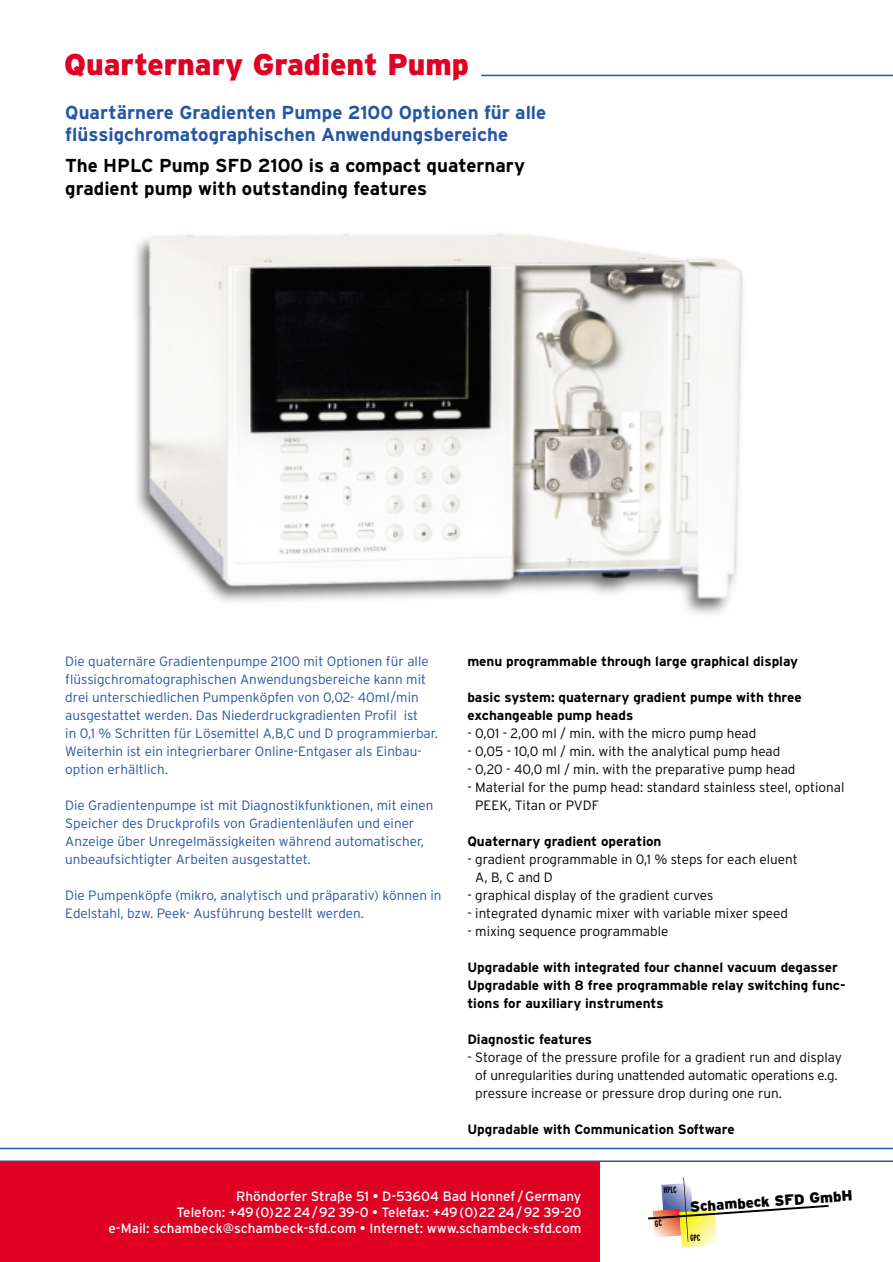
<style>
.page{position:relative;width:893px;height:1262px;background:#fff}
.page>*{position:absolute;margin:0;border:0;box-sizing:border-box;transform-origin:0 0}
.t1{font:900 30px "Interstate";color:#df0023}
.t2{font:700 18.75px/22.5px "Interstate";color:#2556a3}
.t3{font:700 18.75px/22.5px "Interstate";color:#000}
.t4{font:900 14.7px "Interstate";color:#000}
.t5{font:300 13.5px/18px "Interstate";color:#2556a3}
.t6{font:300 13.5px/18px "Interstate";color:#000}
.t7{font:700 13.5px/18px "Interstate";color:#000}
.t8{font:13.5px/16.2px "Interstate";color:#fff;text-align:right}
.t9{font:700 extra-condensed 9px "Interstate";color:#000}
</style>
<div class="page">
<hr style="left:481px;top:75px;width:411px;height:1px;background:#2556a3">
<img style="left:136px;top:233px;width:607px;height:381px">
<div style="left:0;top:1161px;width:600px;height:101px;background:#df0023"></div>
<img style="left:681px;top:1241px;width:35px;height:6px">
<hr style="left:0;top:1147px;width:892px;height:2px;background:#2556a3">
<hr style="left:0;top:1160px;width:892px;height:2px;background:#2556a3">
<svg style="left:648px;top:1177px;width:180px;height:64px"></svg>
<h1 class="t1" style="left:64px;top:54px;width:406px">Quarternary Gradient Pump</h1>
<h2 class="t2" style="left:65px;top:102px;width:482px">Quartärnere Gradienten Pumpe 2100 Optionen für alle flüssigchromatographischen Anwendungsbereiche</h2>
<h2 class="t3" style="left:65px;top:156px;width:461px">The HPLC Pump SFD 2100 is a compact quaternary gradient pump with outstanding features</h2>
<p class="t5" style="left:65px;top:653px;width:374px">Die quaternäre Gradientenpumpe 2100 mit Optionen für alle flüssigchromatographischen Anwendungsbereiche kann mit drei unterschiedlichen Pumpenköpfen von 0,02- 40ml/min ausgestattet werden. Das Niederdruckgradienten Profil ist<br>in 0,1 % Schritten für Lösemittel A,B,C und D programmierbar.<br>Weiterhin ist ein integrierbarer Online-Entgaser als Einbau&shy;option erhältlich.</p>
<p class="t5" style="left:65px;top:797px;width:369px">Die Gradientenpumpe ist mit Diagnostikfunktionen, mit einen Speicher des Druckprofils von Gradientenläufen und einer Anzeige über Unregelmässigkeiten während automatischer, unbeaufsichtigter Arbeiten ausgestattet.</p>
<p class="t5" style="left:65px;top:887px;width:378px">Die Pumpenköpfe (mikro, analytisch und präparativ) können in<br>Edelstahl, bzw. Peek- Ausführung bestellt werden.</p>
<p class="t7" style="left:467px;top:653px;width:332px">menu programmable through large graphical display</p>
<p class="t7" style="left:467px;top:689px;width:336px">basic system: quaternary gradient pumpe with three exchangeable pump heads</p>
<p class="t6" style="left:467px;top:725px;width:290px">- 0,01 - 2,00 ml / min. with the micro pump head</p>
<p class="t6" style="left:467px;top:743px;width:314px">- 0,05 - 10,0 ml / min. with the analytical pump head</p>
<p class="t6" style="left:467px;top:761px;width:330px">- 0,20 - 40,0 ml / min. with the preparative pump head</p>
<p class="t6" style="left:475px;top:779px;width:370px;text-indent:-8px">- Material for the pump head: standard stainless steel, optional<br>PEEK, Titan or PVDF</p>
<p class="t7" style="left:467px;top:833px;width:196px">Quaternary gradient operation</p>
<p class="t6" style="left:475px;top:851px;width:324px;text-indent:-8px">- gradient programmable in 0,1 % steps for each eluent<br>A, B, C and D</p>
<p class="t6" style="left:467px;top:887px;width:247px">- graphical display of the gradient curves</p>
<p class="t6" style="left:467px;top:905px;width:322px">- integrated dynamic mixer with variable mixer speed</p>
<p class="t6" style="left:467px;top:923px;width:202px">- mixing sequence programmable</p>
<p class="t7" style="left:467px;top:959px;width:380px">Upgradable with integrated four channel vacuum degasser<br>Upgradable with 8 free programmable relay switching func&shy;tions for auxiliary instruments</p>
<p class="t7" style="left:467px;top:1031px;width:126px">Diagnostic features</p>
<p class="t6" style="left:475px;top:1049px;width:368px;text-indent:-8px">- Storage of the pressure profile for a gradient run and display of unregularities during unattended automatic operations e.g. pressure increase or pressure drop during one run.</p>
<p class="t7" style="left:467px;top:1121px;width:269px">Upgradable with Communication Software</p>
<p class="t8" style="left:108px;top:1189px;width:474px">Rhöndorfer Straße 51 • D-53604 Bad Honnef /Germany<br>Telefon: +49(0)22 24/92 39-0 • Telefax: +49(0)22 24/92 39-20<br>e-Mail: schambeck@schambeck-sfd.com • Internet: www.schambeck-sfd.com</p>
<p class="t9" style="left:663px;top:1186px;width:15px;rotate:-4deg">HPLC</p>
<p class="t4" style="left:689px;top:1201px;width:164px;rotate:-4deg">Schambeck SFD GmbH</p>
</div>
